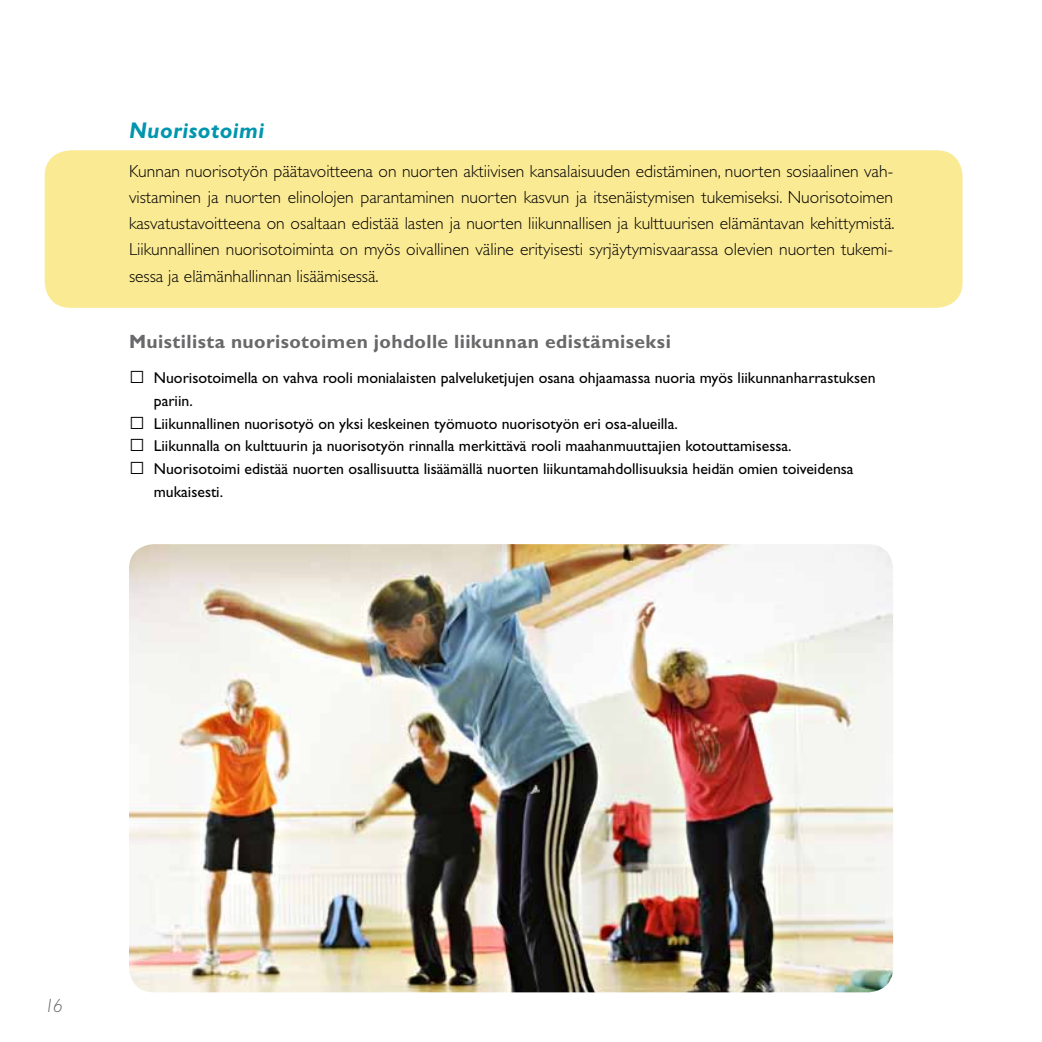
<style>
.page{position:relative;width:1042px;height:1042px;background:#fff}
.page>*{position:absolute;margin:0;border:0;box-sizing:border-box;transform-origin:0 0}
.t1{font:italic 700 22.75px "Gill Sans";letter-spacing:.02em;color:#0096ad}
.t2{font:700 19.25px "Gill Sans";letter-spacing:.02em;color:#69696b}
.t3{font:italic 300 19.25px "Gill Sans";color:#69696b}
.t4{font:300 17.5px/26.2px "Gill Sans";color:#000;text-align:justify}
.t5{font:15.75px/22.8px "Gill Sans";color:#000}
.s1{font-family:"Arial";font-size:26.25px}
</style>
<div class="page">
<div style="left:45px;top:150px;width:917px;height:158px;background:#fbea94;border-radius:26px"></div>
<img style="left:129px;top:544px;width:764px;height:448px">
<h1 class="t1" style="left:129px;top:117px;width:137px">Nuorisotoimi</h1>
<p class="t4" style="left:129px;top:158px;width:767px">Kunnan nuorisotyön päätavoitteena on nuorten aktiivisen kansalaisuuden edistäminen, nuorten sosiaalinen vah&shy;vistaminen ja nuorten elinolojen parantaminen nuorten kasvun ja itsenäistymisen tukemiseksi. Nuorisotoimen kasvatustavoitteena on osaltaan edistää lasten ja nuorten liikunnallisen ja kulttuurisen elämäntavan kehittymistä.<br>Liikunnallinen nuorisotoiminta on myös oivallinen väline erityisesti syrjäytymisvaarassa olevien nuorten tukemi&shy;sessa ja elämänhallinnan lisäämisessä.</p>
<p class="t2" style="left:129px;top:330px;width:543px">M uistilista nuorisotoimen johdolle liikunnan edistämiseksi</p>
<p class="t5" style="left:154px;top:366px;width:723px;text-indent:-25px"><span class="s1">□</span> Nuorisotoimella on vahva rooli monialaisten palveluketjujen osana ohjaamassa nuoria myös liikunnanharrastuksen pariin.</p>
<p class="t5" style="left:129px;top:412px;width:550px"><span class="s1">□</span> Liikunnallinen nuorisotyö on yksi keskeinen työmuoto nuorisotyön eri osa-alueilla.</p>
<p class="t5" style="left:129px;top:435px;width:664px"><span class="s1">□</span> Liikunnalla on kulttuurin ja nuorisotyön rinnalla merkittävä rooli maahanmuuttajien kotouttamisessa.</p>
<p class="t5" style="left:154px;top:457px;width:701px;text-indent:-25px"><span class="s1">□</span> Nuorisotoimi edistää nuorten osallisuutta lisäämällä nuorten liikuntamahdollisuuksia heidän omien toiveidensa mukaisesti.</p>
<p class="t3" style="left:45px;top:994px;width:20px">16</p>
</div>
